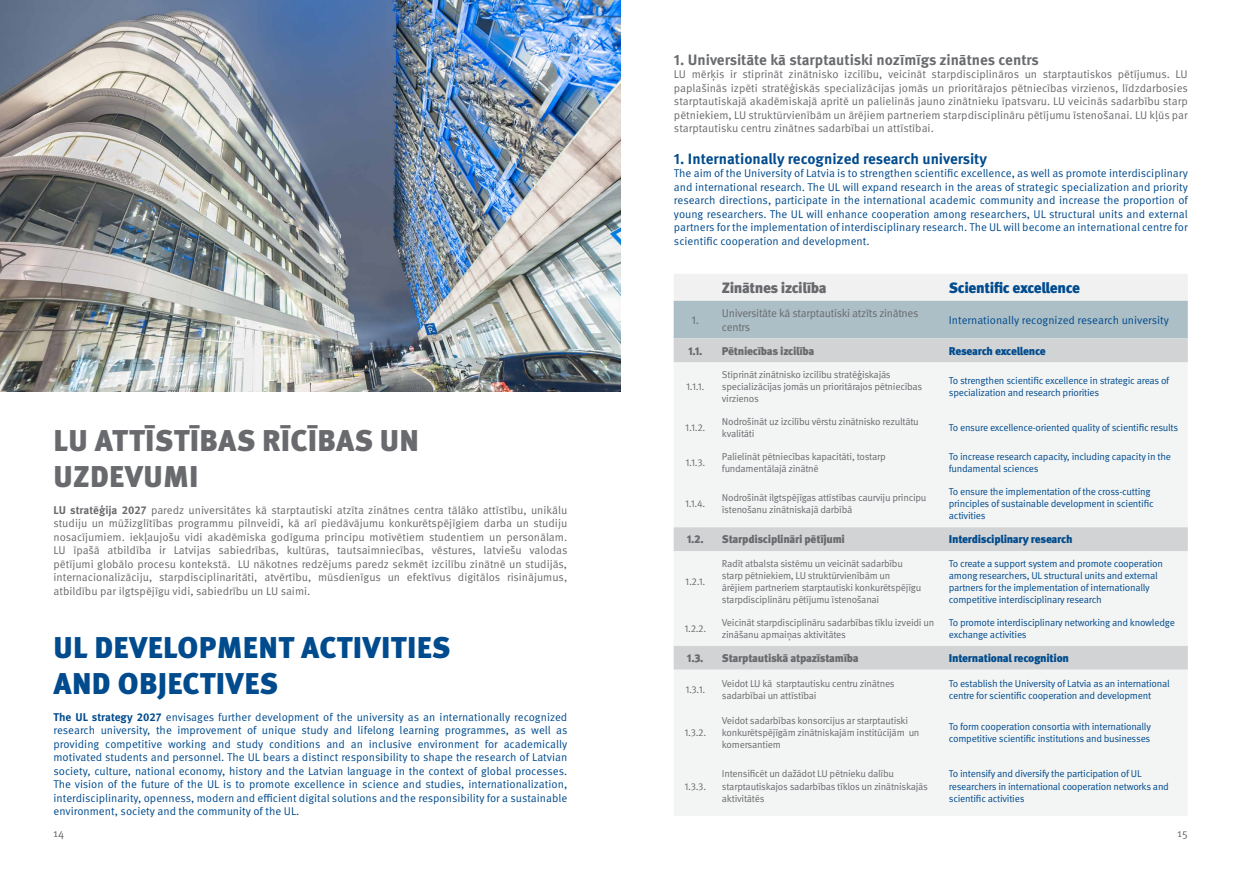
<style>
.page{position:relative;width:1241px;height:869px;background:#fff}
.page>*{position:absolute;margin:0;border:0;box-sizing:border-box;transform-origin:0 0}
.t1{font:900 30px/36px "Meta Pro";letter-spacing:.01em;color:#004b8d}
.t2{font:900 30px/36px "Meta Pro";letter-spacing:.01em;color:#696a6d}
.t3{font:700 15px "Meta Pro";letter-spacing:-.005em;color:#696a6d}
.t4{font:700 15px "Meta Pro";color:#004b8d}
.t5{font:900 15px "Meta Pro";letter-spacing:-.025em;color:#004b8d}
.t6{font:900 15px "Meta Pro";letter-spacing:-.03em;color:#696a6d}
.t7{font:11.25px/13.5px "Meta Pro Norm";color:#004b8d;text-align:justify}
.t8{font:11.25px/13.5px "Meta Pro Norm";letter-spacing:-.005em;color:#696a6d;text-align:justify}
.t9{font:900 11.25px "Meta Pro";letter-spacing:-.025em;color:#696a6d}
.t10{font:900 11.25px "Meta Pro";letter-spacing:-.025em;color:#004b8d}
.t11{font:11.25px/13.5px "Meta Pro Norm";letter-spacing:-.03em;color:#696a6d}
.t12{font:10px/12px "Meta Pro Norm";letter-spacing:-.025em;color:#004b8d}
.t13{font:10px/12px "Meta Pro Norm";letter-spacing:-.025em;color:#696a6d}
.s1{font-family:"Meta Pro";font-weight:700}
</style>
<div class="page">
<svg style="left:673px;top:274px;width:514px;height:64px"></svg>
<div style="left:673px;top:338px;width:514px;height:24px;background:#d1d3d4"></div>
<svg style="left:673px;top:362px;width:514px;height:453px;fill:#f3f4f4"></svg>
<img style="left:0;top:0;width:620px;height:392px">
<h1 class="t2" style="left:54px;top:420px;width:367px">LU ATTĪSTĪBAS RĪCĪBAS UN<br>UZDEVUMI</h1>
<p class="t8" style="left:53px;top:502px;width:515px"><span class="s1">LU stratēģija 2027</span> paredz universitātes kā starptautiski atzīta zinātnes centra tālāko attīstību, unikālu studiju un mūžizglītības programmu pilnveidi, kā arī piedāvājumu konkurētspējīgiem darba un studiju nosacījumiem. iekļaujošu vidi akadēmiska godīguma principu motivētiem studentiem un personālam.<br>LU īpašā atbildība ir Latvijas sabiedrības, kultūras, tautsaimniecības, vēstures, latviešu valodas pētījumi globālo procesu kontekstā. LU nākotnes redzējums paredz sekmēt izcilību zinātnē un studijās, internacionalizāciju, starpdisciplinaritāti, atvērtību, mūsdienīgus un efektīvus digitālos risinājumus, atbildību par ilgtspējīgu vidi, sabiedrību un LU saimi.</p>
<h1 class="t1" style="left:54px;top:627px;width:398px">UL DEVELOPMENT ACTIVITIES<br>AND OBJECTIVES</h1>
<p class="t7" style="left:53px;top:709px;width:515px"><span class="s1">The UL strategy 2027</span> envisages further development of the university as an internationally recognized research university, the improvement of unique study and lifelong learning programmes, as well as providing competitive working and study conditions and an inclusive environment for academically motivated students and personnel. The UL bears a distinct responsibility to shape the research of Latvian society, culture, national economy, history and the Latvian language in the context of global processes.<br>The vision of the future of the UL is to promote excellence in science and studies, internationalization, interdisciplinarity, openness, modern and efficient digital solutions and the responsibility for a sustainable environment, society and the community of the UL.</p>
<h2 class="t3" style="left:674px;top:48px;width:366px">1. Universitāte kā starptautiski nozīmīgs zinātnes centrs</h2>
<p class="t8" style="left:674px;top:67px;width:515px">LU mērķis ir stiprināt zinātnisko izcilību, veicināt starpdisciplināros un starptautiskos pētījumus. LU paplašinās izpēti stratēģiskās specializācijas jomās un prioritārajos pētniecības virzienos, līdzdarbosies starptautiskajā akadēmiskajā apritē un palielinās jauno zinātnieku īpatsvaru. LU veicinās sadarbību starp pētniekiem, LU struktūrvienībām un ārējiem partneriem starpdisciplināru pētījumu īstenošanai. LU kļūs par starptautisku centru zinātnes sadarbībai un attīstībai.</p>
<h2 class="t4" style="left:674px;top:147px;width:315px">1. Internationally recognized research university</h2>
<p class="t7" style="left:674px;top:166px;width:515px">The aim of the University of Latvia is to strengthen scientific excellence, as well as promote interdisciplinary and international research. The UL will expand research in the areas of strategic specialization and priority research directions, participate in the international academic community and increase the proportion of young researchers. The UL will enhance cooperation among researchers, UL structural units and external partners for the implementation of interdisciplinary research. The UL will become an international centre for scientific cooperation and development.</p>
<h2 class="t6" style="left:721px;top:276px;width:106px">Zinātnes izcilība</h2>
<h2 class="t5" style="left:948px;top:276px;width:133px">Scientific excellence</h2>
<p class="t8" style="left:691px;top:312px;width:9px">1.</p>
<p class="t11" style="left:721px;top:305px;width:198px">Universitāte kā starptautiski atzīts zinātnes centrs</p>
<p class="t7" style="left:948px;top:312px;width:221px">Internationally recognized research university</p>
<p class="t9" style="left:688px;top:341px;width:16px">1.1.</p>
<p class="t9" style="left:721px;top:341px;width:94px">Pētniecības izcilība</p>
<p class="t10" style="left:948px;top:341px;width:99px">Research excellence</p>
<p class="t13" style="left:686px;top:379px;width:20px">1.1.1.</p>
<p class="t13" style="left:721px;top:367px;width:202px">Stiprināt zinātnisko izcilību stratēģiskajās specializācijas jomās un prioritārajos pētniecības virzienos</p>
<p class="t12" style="left:948px;top:373px;width:222px">To strengthen scientific excellence in strategic areas of specialization and research priorities</p>
<p class="t13" style="left:685px;top:420px;width:21px">1.1.2.</p>
<p class="t13" style="left:721px;top:414px;width:198px">Nodrošināt uz izcilību vērstu zinātnisko rezultātu kvalitāti</p>
<p class="t12" style="left:948px;top:420px;width:231px">To ensure excellence-oriented quality of scientific results</p>
<p class="t13" style="left:685px;top:456px;width:21px">1.1.3.</p>
<p class="t13" style="left:721px;top:450px;width:165px">Palielināt pētniecības kapacitāti, tostarp fundamentālajā zinātnē</p>
<p class="t12" style="left:948px;top:450px;width:224px">To increase research capacity, including capacity in the fundamental sciences</p>
<p class="t13" style="left:685px;top:497px;width:22px">1.1.4.</p>
<p class="t13" style="left:721px;top:491px;width:206px">Nodrošināt ilgtspējīgas attīstības caurviju principu īstenošanu zinātniskajā darbībā</p>
<p class="t12" style="left:948px;top:485px;width:206px">To ensure the implementation of the cross-cutting principles of sustainable development in scientific activities</p>
<p class="t9" style="left:686px;top:530px;width:18px">1.2.</p>
<p class="t9" style="left:721px;top:530px;width:124px">Starpdisciplināri pētījumi</p>
<p class="t10" style="left:948px;top:530px;width:125px">Interdisciplinary research</p>
<p class="t13" style="left:685px;top:574px;width:21px">1.2.1.</p>
<p class="t13" style="left:721px;top:556px;width:201px">Radīt atbalsta sistēmu un veicināt sadarbību starp pētniekiem, LU struktūrvienībām un ārējiem partneriem starptautiski konkurētspējīgu starpdisciplināru pētījumu īstenošanai</p>
<p class="t12" style="left:948px;top:556px;width:216px">To create a support system and promote cooperation among researchers, UL structural units and external partners for the implementation of internationally competitive interdisciplinary research</p>
<p class="t13" style="left:684px;top:621px;width:23px">1.2.2.</p>
<p class="t13" style="left:721px;top:615px;width:214px">Veicināt starpdisciplināru sadarbības tīklu izveidi un zināšanu apmaiņas aktivitātes</p>
<p class="t12" style="left:948px;top:615px;width:227px">To promote interdisciplinary networking and knowledge exchange activities</p>
<p class="t9" style="left:687px;top:648px;width:18px">1.3.</p>
<p class="t9" style="left:721px;top:648px;width:138px">Starptautiskā atpazīstamība</p>
<p class="t10" style="left:948px;top:648px;width:122px">International recognition</p>
<p class="t13" style="left:685px;top:682px;width:21px">1.3.1.</p>
<p class="t13" style="left:721px;top:676px;width:174px">Veidot LU kā starptautisku centru zinātnes sadarbībai un attīstībai</p>
<p class="t12" style="left:948px;top:676px;width:222px">To establish the University of Latvia as an international centre for scientific cooperation and development</p>
<p class="t13" style="left:684px;top:725px;width:23px">1.3.2.</p>
<p class="t13" style="left:721px;top:713px;width:199px">Veidot sadarbības konsorcijus ar starptautiski konkurētspējīgām zinātniskajām institūcijām un komersantiem</p>
<p class="t12" style="left:948px;top:719px;width:204px">To form cooperation consortia with internationally competitive scientific institutions and businesses</p>
<p class="t13" style="left:684px;top:779px;width:23px">1.3.3.</p>
<p class="t13" style="left:721px;top:767px;width:207px">Intensificēt un dažādot LU pētnieku dalību starptautiskajos sadarbības tīklos un zinātniskajās aktivitātēs</p>
<p class="t12" style="left:948px;top:767px;width:222px">To intensify and diversify the participation of UL researchers in international cooperation networks and scientific activities</p>
<p class="t8" style="left:53px;top:825px;width:13px">14</p>
<p class="t8" style="left:1176px;top:825px;width:12px">15</p>
</div>
